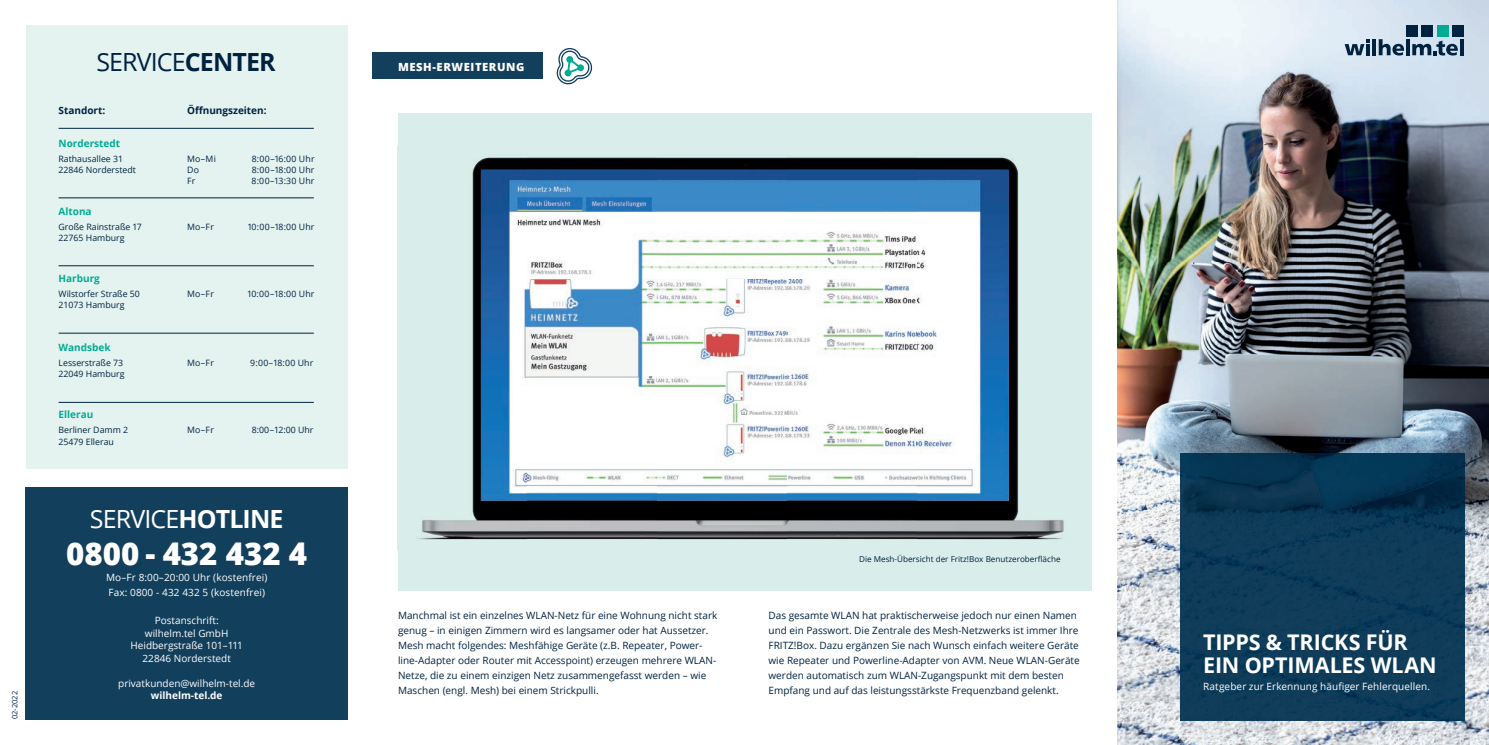
<style>
.page{position:relative;width:1489px;height:745px;background:#fff}
.page>*{position:absolute;margin:0;border:0;box-sizing:border-box;transform-origin:0 0}
.t1{font:800 31.25px "Open Sans";color:#fff}
.t2{font:25px "Open Sans";letter-spacing:-.035em;color:#fff}
.t3{font:25px "Open Sans";letter-spacing:-.035em;color:#002241}
.t4{font:700 21.5px/23.8px "Open Sans";letter-spacing:-.01em;color:#fff}
.t5{font:800 11.25px "Open Sans";letter-spacing:.05em;color:#fff}
.t6{font:10px/15px "Open Sans";color:#002241}
.t7{font:10px/12.5px "Open Sans";color:#fff}
.t8{font:700 10px "Open Sans";color:#00ac91}
.t9{font:700 10px "Open Sans";color:#002241}
.t10{font:700 10px "Open Sans";color:#fff}
.t11{font:8.75px/11.2px "Open Sans";color:#002241}
.t12{font:8.75px "Open Sans";letter-spacing:.02em;color:#002241}
.t13{font:8.12px "Open Sans";color:#002241}
.t14{font:7.5px "Open Sans";color:#002241}
.s1{font-weight:700}
</style>
<div class="page">
<img style="left:1117px;top:0;width:371px;height:438px">
<img style="left:1117px;top:438px;width:82px;height:131px">
<img style="left:1199px;top:438px;width:248px;height:15px">
<img style="left:1447px;top:438px;width:41px;height:262px">
<img style="left:1117px;top:569px;width:63px;height:131px">
<img style="left:1117px;top:700px;width:371px;height:44px">
<img style="left:1180px;top:453px;width:284px;height:266px">
<div style="left:397px;top:113px;width:694px;height:477px;background:#d9eeea"></div>
<img style="left:417px;top:157px;width:647px;height:383px">
<svg style="left:556px;top:48px;width:37px;height:37px"></svg>
<div style="left:372px;top:52px;width:170px;height:27px;background:#123f5c"></div>
<div style="left:26px;top:25px;width:321px;height:444px;background:#e5f3f0"></div>
<div style="left:26px;top:487px;width:321px;height:232px;background:#123f5c"></div>
<hr style="left:59px;top:197px;width:255px;height:1px;background:#002241">
<hr style="left:59px;top:265px;width:255px;height:1px;background:#002241">
<hr style="left:59px;top:333px;width:255px;height:1px;background:#002241">
<hr style="left:59px;top:402px;width:255px;height:1px;background:#002241">
<hr style="left:59px;top:128px;width:255px;height:1px;background:#002241">
<div style="left:1405px;top:25px;width:12px;height:11px;background:#002241"></div>
<div style="left:1421px;top:25px;width:11px;height:11px;background:#002241"></div>
<div style="left:1436px;top:25px;width:12px;height:11px;background:#00ac91"></div>
<div style="left:1451px;top:25px;width:12px;height:11px;background:#002241"></div>
<svg style="left:1344px;top:39px;width:25px;height:16px"></svg>
<hr style="left:1372px;top:39px;width:4px;height:16px;background:#002241">
<svg style="left:1378px;top:39px;width:25px;height:16px"></svg>
<svg style="left:1405px;top:39px;width:4px;height:16px"></svg>
<svg style="left:1459px;top:39px;width:4px;height:16px"></svg>
<svg style="left:1412px;top:41px;width:45px;height:14px"></svg>
<p class="t14" style="left:10px;top:718px;width:30px;rotate:-90deg">02-2022</p>
<h2 class="t3" style="left:96px;top:45px;width:181px">SERVICE<span class="s1">CENTER</span></h2>
<p class="t9" style="left:59px;top:103px;width:48px">Standort:</p>
<p class="t9" style="left:187px;top:103px;width:81px">Öffnungszeiten:</p>
<p class="t8" style="left:59px;top:136px;width:63px">Norderstedt</p>
<p class="t11" style="left:59px;top:153px;width:79px">Rathausallee 31<br>22846 Norderstedt</p>
<p class="t8" style="left:59px;top:204px;width:35px">Altona</p>
<p class="t11" style="left:59px;top:221px;width:85px">Große Rainstraße 17<br>22765 Hamburg</p>
<p class="t8" style="left:59px;top:271px;width:43px">Harburg</p>
<p class="t11" style="left:59px;top:288px;width:83px">Wilstorfer Straße 50<br>21073 Hamburg</p>
<p class="t8" style="left:59px;top:340px;width:54px">Wandsbek</p>
<p class="t11" style="left:59px;top:357px;width:67px">Lesserstraße 73<br>22049 Hamburg</p>
<p class="t8" style="left:59px;top:407px;width:36px">Ellerau</p>
<p class="t11" style="left:59px;top:424px;width:71px">Berliner Damm 2<br>25479 Ellerau</p>
<p class="t11" style="left:187px;top:153px;width:30px">Mo–Mi</p>
<p class="t11" style="left:252px;top:153px;width:64px">8:00–16:00 Uhr</p>
<p class="t11" style="left:187px;top:164px;width:13px">Do</p>
<p class="t11" style="left:252px;top:164px;width:64px">8:00–18:00 Uhr</p>
<p class="t11" style="left:187px;top:175px;width:10px">Fr</p>
<p class="t11" style="left:251px;top:175px;width:64px">8:00–13:30 Uhr</p>
<p class="t11" style="left:187px;top:221px;width:28px">Mo–Fr</p>
<p class="t12" style="left:247px;top:220px;width:68px">10:00–18:00 Uhr</p>
<p class="t11" style="left:187px;top:288px;width:28px">Mo–Fr</p>
<p class="t12" style="left:247px;top:288px;width:69px">10:00–18:00 Uhr</p>
<p class="t11" style="left:187px;top:357px;width:28px">Mo–Fr</p>
<p class="t11" style="left:250px;top:357px;width:65px">9:00–18:00 Uhr</p>
<p class="t11" style="left:187px;top:424px;width:28px">Mo–Fr</p>
<p class="t11" style="left:252px;top:424px;width:63px">8:00–12:00 Uhr</p>
<h2 class="t2" style="left:90px;top:501px;width:195px">SERVICE<span class="s1">HOTLINE</span></h2>
<h1 class="t1" style="left:66px;top:529px;width:242px">0800 - 432 432 4</h1>
<p class="t7" style="left:106px;top:569px;width:163px;line-height:15px">Mo–Fr 8:00–20:00 Uhr (kostenfrei)<br>Fax: 0800 - 432 432 5 (kostenfrei)</p>
<p class="t7" style="left:130px;top:613px;width:114px;text-align:center">Postanschrift: wilhelm.tel GmbH<br>Heidbergstraße 101–111<br>22846 Norderstedt</p>
<p class="t7" style="left:118px;top:676px;width:138px">privatkunden@wilhelm-tel.de</p>
<p class="t10" style="left:151px;top:688px;width:73px">wilhelm-tel.de</p>
<p class="t5" style="left:398px;top:58px;width:128px">MESH-ERWEITERUNG</p>
<p class="t13" style="left:859px;top:552px;width:203px">Die Mesh-Übersicht der Fritz!Box Benutzeroberfläche</p>
<p class="t6" style="left:398px;top:607px;width:321px">Manchmal ist ein einzelnes WLAN-Netz für eine Wohnung nicht stark genug – in einigen Zimmern wird es langsamer oder hat Aussetzer.<br>Mesh macht folgendes: Meshfähige Geräte (z.B. Repeater, Power&shy;line-Adapter oder Router mit Accesspoint) erzeugen mehrere WLAN-Netze, die zu einem einzigen Netz zusammengefasst werden – wie Maschen (engl. Mesh) bei einem Strickpulli.</p>
<p class="t6" style="left:768px;top:607px;width:313px">Das gesamte WLAN hat praktischerweise jedoch nur einen Namen und ein Passwort. Die Zentrale des Mesh-Netzwerks ist immer Ihre FRITZ!Box. Dazu ergänzen Sie nach Wunsch einfach weitere Geräte wie Repeater und Powerline-Adapter von AVM. Neue WLAN-Geräte werden automatisch zum WLAN-Zugangspunkt mit dem besten Empfang und auf das leistungsstärkste Frequenzband gelenkt.</p>
<h3 class="t4" style="left:1203px;top:629px;width:235px">TIPPS &amp; TRICKS FÜR<br>EIN OPTIMALES WLAN</h3>
<p class="t7" style="left:1203px;top:679px;width:228px">Ratgeber zur Erkennung häufiger Fehlerquellen.</p>
</div>
